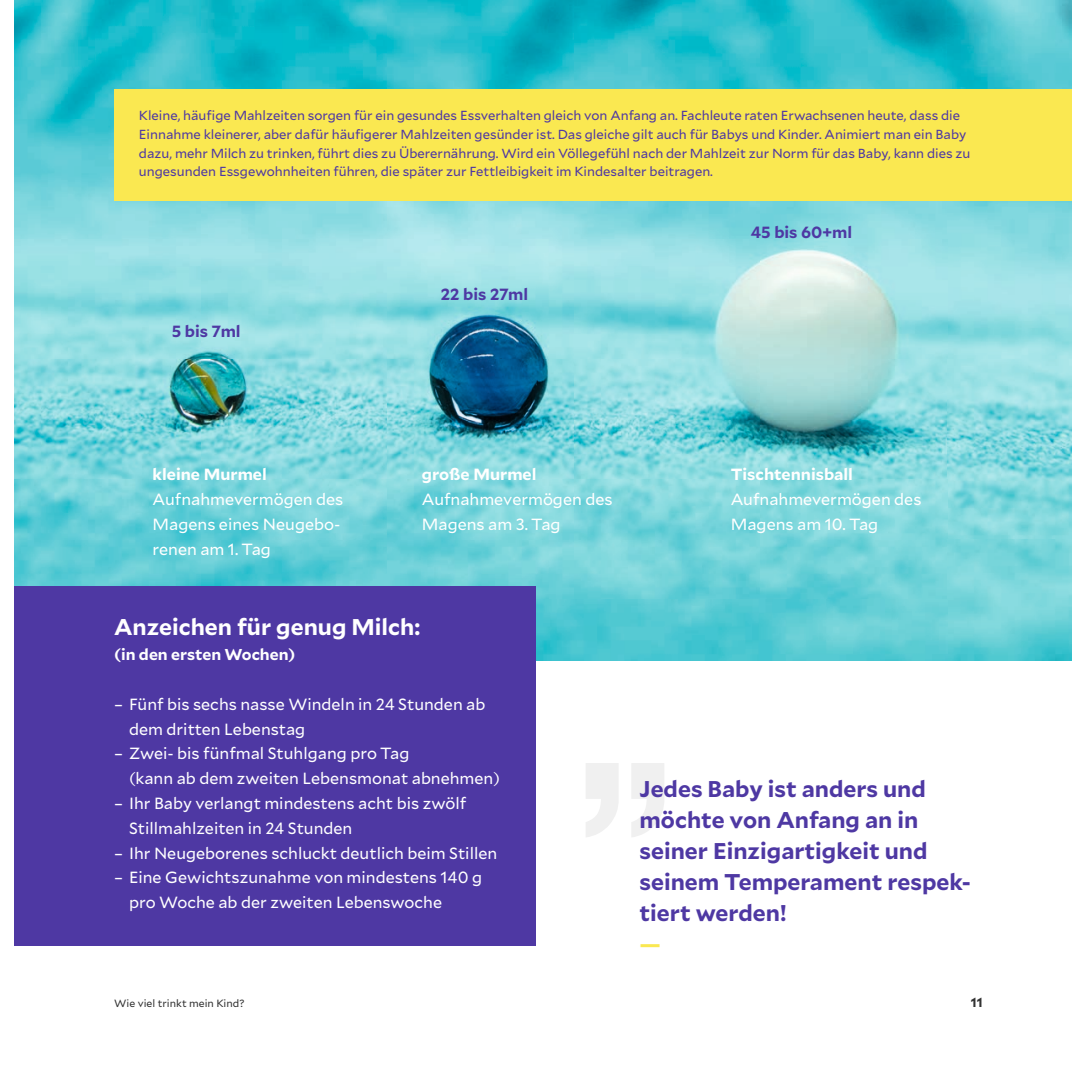
<style>
.page{position:relative;width:1072px;height:1072px;background:#fff}
.page>*{position:absolute;margin:0;border:0;box-sizing:border-box;transform-origin:0 0}
.t1{font:700 22.75px/31px "Mallory";color:#4e38a3}
.t2{font:700 22.75px "Mallory";color:#fff}
.t3{font:700 22.75px "Mallory";color:#fae851}
.t4{font:16.1px/24.8px "Mallory";color:#fff}
.t5{font:700 16.1px "Mallory";color:#fff}
.t6{font:700 16.1px "Mallory";color:#4e38a3}
.t7{font:700 15.75px "Mallory";color:#fff}
.t8{font:13.12px/18.6px "Mallory";color:#4e38a3}
.t9{font:700 13.12px "Mallory";color:#323232}
.t10{font:10.5px "Mallory";letter-spacing:.005em;color:#323232}
</style>
<div class="page">
<svg style="left:586px;top:763px;width:78px;height:74px"></svg>
<img style="left:15px;top:0;width:1056px;height:660px">
<div style="left:15px;top:585px;width:521px;height:360px;background:#4e38a3"></div>
<div style="left:114px;top:89px;width:957px;height:112px;background:#fae851"></div>
<p class="t8" style="left:139px;top:106px;width:833px">Kleine, häufige Mahlzeiten sorgen für ein gesundes Essverhalten gleich von Anfang an. Fachleute raten Erwachsenen heute, dass die Einnahme kleinerer, aber dafür häufigerer Mahlzeiten gesünder ist. Das gleiche gilt auch für Babys und Kinder. Animiert man ein Baby dazu, mehr Milch zu trinken, führt dies zu Überernährung. Wird ein Völlegefühl nach der Mahlzeit zur Norm für das Baby, kann dies zu ungesunden Essgewohnheiten führen, die später zur Fettleibigkeit im Kindesalter beitragen.</p>
<p class="t6" style="left:172px;top:319px;width:70px">5 bis 7ml</p>
<p class="t6" style="left:440px;top:282px;width:89px">22 bis 27ml</p>
<p class="t6" style="left:750px;top:220px;width:103px">45 bis 60+ml</p>
<p class="t5" style="left:153px;top:462px;width:116px">kleine Murmel</p>
<p class="t4" style="left:153px;top:486px;width:192px">Aufnahmevermögen des<br>Magens eines Neugebo&shy;renen am 1. Tag</p>
<p class="t5" style="left:422px;top:462px;width:116px">große Murmel</p>
<p class="t4" style="left:422px;top:486px;width:192px">Aufnahmevermögen des<br>Magens am 3. Tag</p>
<h1 class="t2" style="left:114px;top:610px;width:308px">Anzeichen für genug Milch:</h1>
<p class="t7" style="left:114px;top:642px;width:183px">(in den ersten Wochen)</p>
<p class="t4" style="left:129px;top:690px;width:358px;text-indent:-15px">– Fünf bis sechs nasse Windeln in 24 Stunden ab dem dritten Lebenstag</p>
<p class="t4" style="left:129px;top:740px;width:372px;text-indent:-15px">– Zwei- bis fünfmal Stuhlgang pro Tag<br>(kann ab dem zweiten Lebensmonat abnehmen)</p>
<p class="t4" style="left:129px;top:790px;width:339px;text-indent:-15px">– Ihr Baby verlangt mindestens acht bis zwölf<br>Still mahlzeiten in 24 Stunden</p>
<p class="t4" style="left:114px;top:839px;width:384px">– Ihr Neugeborenes schluckt deutlich beim Stillen</p>
<p class="t4" style="left:129px;top:864px;width:354px;text-indent:-15px">– Eine Gewichtszunahme von mindestens 140 g pro Woche ab der zweiten Lebenswoche</p>
<p class="t5" style="left:730px;top:462px;width:124px">Tischtennisball</p>
<p class="t4" style="left:730px;top:486px;width:192px">Aufnahmevermögen des<br>Magens am 10. Tag</p>
<h1 class="t1" style="left:639px;top:771px;width:333px">Jedes Baby ist anders und möchte von Anfang an in seiner Einzigartigkeit und seinem Temperament respek&shy;tiert werden!</h1>
<h1 class="t3" style="left:639px;top:926px;width:23px">—</h1>
<p class="t10" style="left:114px;top:996px;width:132px">Wie viel trinkt mein Kind?</p>
<p class="t9" style="left:970px;top:992px;width:13px">11</p>
</div>
